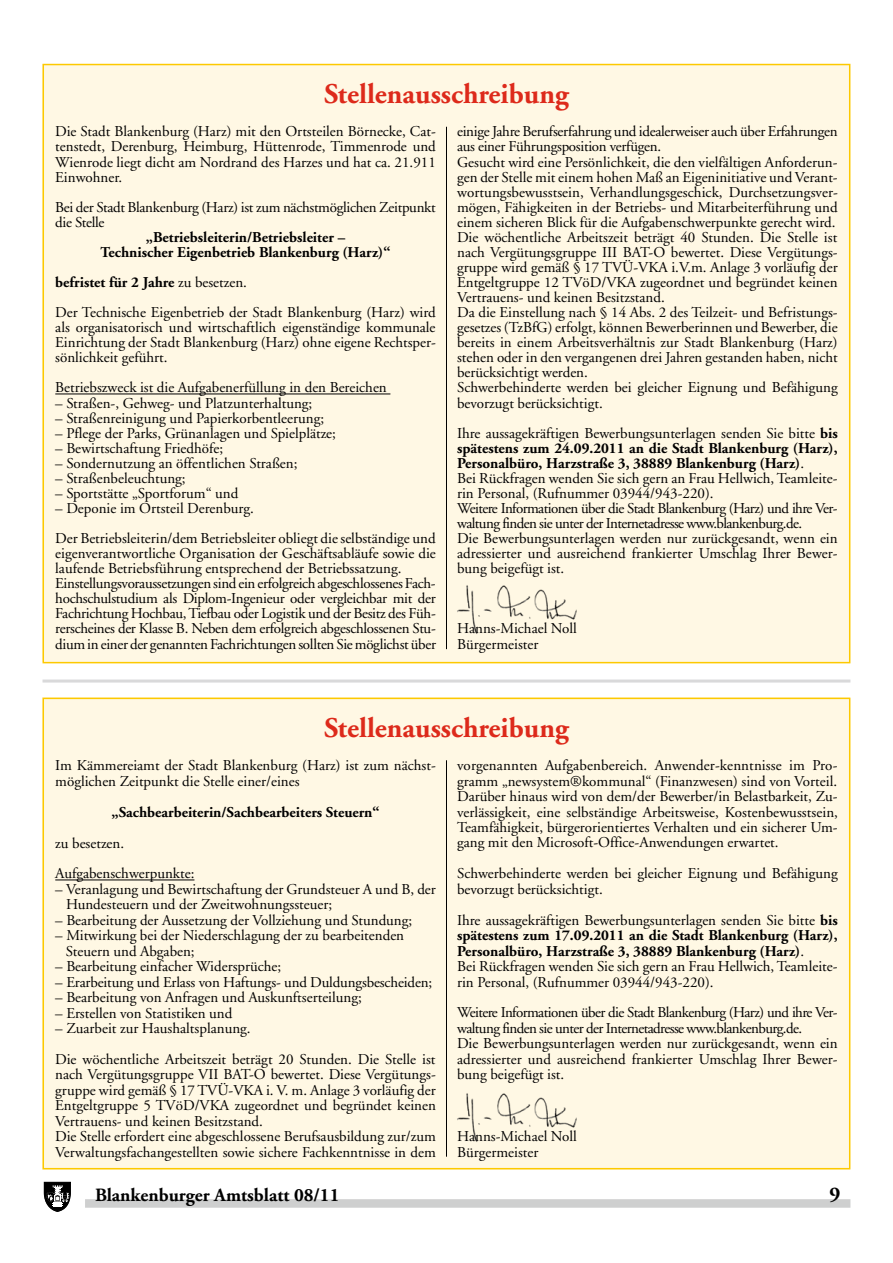
<style>
.page{position:relative;width:893px;height:1263px;background:#fff}
.page>*{position:absolute;margin:0;border:0;box-sizing:border-box;transform-origin:0 0}
.t1{font:700 28.5px "Adobe Garamond";color:#dd2a1b}
.t2{font:700 21px "Adobe Garamond";color:#000}
.t3{font:700 18.75px "Adobe Garamond";color:#000}
.t4{font:15px/15px "Adobe Garamond";color:#000}
.t5{font:15px/15px "Adobe Garamond";letter-spacing:-.02em;color:#000}
.t6{font:700 15px/15px "Adobe Garamond";color:#000;text-align:center}
.s1{font-weight:700}
</style>
<div class="page">
<svg style="left:43px;top:1182px;width:28px;height:30px"></svg>
<svg style="left:44px;top:1182px;width:26px;height:29px"></svg>
<div style="left:85px;top:1199px;width:765px;height:9px;background:#cecfcf"></div>
<div style="left:43px;top:117px;width:807px;height:544px;background:#fff8e4"></div>
<hr style="left:55px;top:394px;width:335px;height:1px;background:#000">
<div style="left:43px;top:64px;width:807px;height:58px;background:#fff8e4"></div>
<hr style="left:446px;top:127px;width:1px;height:522px;background:#000">
<img style="left:457px;top:585px;width:120px;height:49px">
<div style="left:43px;top:751px;width:807px;height:418px;background:#fff8e4"></div>
<hr style="left:55px;top:879px;width:139px;height:1px;background:#000">
<div style="left:43px;top:698px;width:807px;height:57px;background:#fff8e4"></div>
<hr style="left:446px;top:760px;width:1px;height:397px;background:#000">
<div style="left:43px;top:698px;width:807px;height:471px;border:2px solid #fdc900"></div>
<hr style="left:43px;top:679px;width:807px;height:3px;background:#d9d9da">
<img style="left:457px;top:1093px;width:120px;height:49px">
<h1 class="t1" style="left:324px;top:78px;width:246px">Stellenausschreibung</h1>
<p class="t4" style="left:55px;top:125px;width:382px;text-align:justify">Die Stadt Blankenburg (Harz) mit den Ortsteilen Börnecke, Cat&shy;tenstedt, Derenburg, Heimburg, Hüttenrode, Timmenrode und Wienrode liegt dicht am Nordrand des Harzes und hat ca. 21.911<br>Einwohner.</p>
<p class="t5" style="left:55px;top:200px;width:382px">Bei der Stadt Blankenburg (Harz) ist zum nächstmöglichen Zeitpunkt die Stelle</p>
<p class="t6" style="left:101px;top:230px;width:291px">„Betriebsleiterin/Betriebsleiter –<br>Technischer Eigenbetrieb Blankenburg (Harz)“</p>
<p class="t4" style="left:55px;top:268px;width:382px;line-height:30.2px"><span class="s1">befristet für 2 Jahre</span> zu besetzen.<br>Der Technische Eigenbetrieb der Stadt Blankenburg (Harz) wird</p>
<p class="t4" style="left:55px;top:320px;width:382px;text-align:justify">als organisatorisch und wirtschaftlich eigenständige kommunale Einrichtung der Stadt Blankenburg (Harz) ohne eigene Rechtsper&shy;sönlichkeit geführt.</p>
<p class="t4" style="left:55px;top:381px;width:333px">Betriebszweck ist die Aufgabenerfüllung in den Bereichen</p>
<p class="t4" style="left:55px;top:396px;width:259px">– Straßen-, Gehweg- und Platzunterhaltung;</p>
<p class="t4" style="left:55px;top:411px;width:270px">– Straßenreinigung und Papierkorbentleerung;</p>
<p class="t4" style="left:55px;top:426px;width:282px">– Pflege der Parks, Grünanlagen und Spielplätze;</p>
<p class="t4" style="left:55px;top:441px;width:169px">– Bewirtschaftung Friedhöfe;</p>
<p class="t4" style="left:55px;top:456px;width:244px">– Sondernutzung an öffentlichen Straßen;</p>
<p class="t4" style="left:55px;top:471px;width:132px">– Straßenbeleuchtung;</p>
<p class="t4" style="left:55px;top:486px;width:185px">– Sportstätte „Sportforum“ und</p>
<p class="t4" style="left:55px;top:493px;width:382px;line-height:30.2px">– Deponie im Ortsteil Derenburg.<br>Der Betriebsleiterin/dem Betriebsleiter obliegt die selbständige und</p>
<p class="t5" style="left:55px;top:546px;width:382px">eigenverantwortliche Organisation der Geschäftsabläufe sowie die laufende Betriebsführung entsprechend der Betriebssatzung.<br>Einstellungsvoraussetzungen sind ein erfolgreich abgeschlossenes Fach&shy;hochschulstudium als Diplom-Ingenieur oder vergleichbar mit der Fachrichtung Hochbau, Tiefbau oder Logistik und der Besitz des Füh&shy;rerscheines der Klasse B. Neben dem erfolgreich abgeschlossenen Stu&shy;dium in einer der genannten Fachrichtungen sollten Sie möglichst über</p>
<p class="t4" style="left:457px;top:125px;width:382px">einige Jahre Berufserfahrung und idealerweiser auch über Erfahrungen aus einer Führungsposition verfügen.<br>Gesucht wird eine Persönlichkeit, die den vielfältigen Anforderun&shy;gen der Stelle mit einem hohen Maß an Eigeninitiative und Verant&shy;wortungsbewusstsein, Verhandlungsgeschick, Durchsetzungsver&shy;mögen, Fähigkeiten in der Betriebs- und Mitarbeiterführung und einem sicheren Blick für die Aufgabenschwerpunkte gerecht wird.<br>Die wöchentliche Arbeitszeit beträgt 40 Stunden. Die Stelle ist nach Vergütungsgruppe III BAT-O bewertet. Diese Vergütungs&shy;gruppe wird gemäß § 17 TVÜ-VKA i.V.m. Anlage 3 vorläufig der Entgeltgruppe 12 TVöD/VKA zugeordnet und begründet keinen Vertrauens- und keinen Besitzstand.<br>Da die Einstellung nach § 14 Abs. 2 des Teilzeit- und Befristungs&shy;gesetzes (TzBfG) erfolgt, können Bewerberinnen und Bewerber, die bereits in einem Arbeitsverhältnis zur Stadt Blankenburg (Harz) stehen oder in den vergangenen drei Jahren gestanden haben, nicht berücksichtigt werden.<br>Schwerbehinderte werden bei gleicher Eignung und Befähigung bevorzugt berücksichtigt.</p>
<p class="t4" style="left:457px;top:426px;width:382px">Ihre aussagekräftigen Bewerbungsunterlagen senden Sie bitte <span class="s1">bis spätestens zum 24.09.2011 an die Stadt Blankenburg (Harz), Personalbüro, Harzstraße 3, 38889 Blankenburg (Harz)</span>.<br>Bei Rückfragen wenden Sie sich gern an Frau Hellwich, Teamleite&shy;rin Personal, (Rufnummer 03944/943-220).<br>Weitere Informationen über die Stadt Blankenburg (Harz) und ihre Ver&shy;waltung finden sie unter der Internetadresse www.blankenburg.de.<br>Die Bewerbungsunterlagen werden nur zurückgesandt, wenn ein adressierter und ausreichend frankierter Umschlag Ihrer Bewer&shy;bung beigefügt ist.</p>
<p class="t4" style="left:457px;top:622px;width:121px">Hanns-Michael Noll<br>Bürgermeister</p>
<h1 class="t1" style="left:324px;top:712px;width:246px">Stellenausschreibung</h1>
<p class="t4" style="left:55px;top:758px;width:382px;line-height:15.5px">Im Kämmereiamt der Stadt Blankenburg (Harz) ist zum nächst&shy;möglichen Zeitpunkt die Stelle einer/eines</p>
<p class="t6" style="left:112px;top:805px;width:269px">„Sachbearbeiterin/Sachbearbeiters Steuern“</p>
<p class="t4" style="left:55px;top:828px;width:141px;line-height:30.9px">zu besetzen.<br>Aufgabenschwerpunkte:</p>
<p class="t4" style="left:66px;top:882px;width:371px;line-height:15.5px;text-indent:-11px">– Veranlagung und Bewirtschaftung der Grundsteuer A und B, der<br>Hundesteuern und der Zweitwohnungssteuer;</p>
<p class="t4" style="left:55px;top:913px;width:358px">– Bearbeitung der Aussetzung der Vollziehung und Stundung;</p>
<p class="t4" style="left:66px;top:928px;width:340px;line-height:15.5px;text-indent:-11px">– Mitwirkung bei der Niederschlagung der zu bearbeitenden<br>Steuern und Abgaben;</p>
<p class="t4" style="left:55px;top:959px;width:227px">– Bearbeitung einfacher Widersprüche;</p>
<p class="t4" style="left:55px;top:975px;width:378px">– Erarbeitung und Erlass von Haftungs- und Duldungsbescheiden;</p>
<p class="t4" style="left:55px;top:990px;width:308px">– Bearbeitung von Anfragen und Auskunftserteilung;</p>
<p class="t4" style="left:55px;top:1006px;width:179px">– Erstellen von Statistiken und</p>
<p class="t4" style="left:55px;top:1013px;width:382px;line-height:30.9px">– Zuarbeit zur Haushaltsplanung.<br>Die wöchentliche Arbeitszeit beträgt 20 Stunden. Die Stelle ist</p>
<p class="t4" style="left:55px;top:1067px;width:382px;line-height:15.5px">nach Vergütungsgruppe VII BAT-O bewertet. Diese Vergütungs&shy;gruppe wird gemäß § 17 TVÜ-VKA i. V. m. Anlage 3 vorläufig der Entgeltgruppe 5 TVöD/VKA zugeordnet und begründet keinen Vertrauens- und keinen Besitzstand.<br>Die Stelle erfordert eine abgeschlossene Berufsausbildung zur/zum Verwaltungsfachangestellten sowie sichere Fachkenntnisse in dem</p>
<p class="t4" style="left:457px;top:758px;width:382px;line-height:15.5px;text-align:justify">vorgenannten Aufgabenbereich. Anwender-kenntnisse im Pro&shy;gramm „newsystem®kommunal“ (Finanzwesen) sind von Vorteil.<br>Darüber hinaus wird von dem/der Bewerber/in Belastbarkeit, Zu&shy;verlässigkeit, eine selbständige Arbeitsweise, Kostenbewusstsein, Teamfähigkeit, bürgerorientiertes Verhalten und ein sicherer Um&shy;gang mit den Microsoft-Office-Anwendungen erwartet.</p>
<p class="t4" style="left:457px;top:866px;width:382px;line-height:15.5px">Schwerbehinderte werden bei gleicher Eignung und Befähigung bevorzugt berücksichtigt.</p>
<p class="t4" style="left:457px;top:913px;width:382px;line-height:15.5px">Ihre aussagekräftigen Bewerbungsunterlagen senden Sie bitte <span class="s1">bis spätestens zum 17.09.2011 an die Stadt Blankenburg (Harz), Personalbüro, Harzstraße 3, 38889 Blankenburg (Harz)</span>.<br>Bei Rückfragen wenden Sie sich gern an Frau Hellwich, Teamleite&shy;rin Personal, (Rufnummer 03944/943-220).</p>
<p class="t4" style="left:457px;top:1005px;width:382px;line-height:15.5px">Weitere Informationen über die Stadt Blankenburg (Harz) und ihre Ver&shy;waltung finden sie unter der Internetadresse www.blankenburg.de.<br>Die Bewerbungsunterlagen werden nur zurückgesandt, wenn ein adressierter und ausreichend frankierter Umschlag Ihrer Bewer&shy;bung beigefügt ist.</p>
<p class="t4" style="left:457px;top:1129px;width:121px;line-height:15.5px">Hanns-Michael Noll<br>Bürgermeister</p>
<p class="t3" style="left:95px;top:1185px;width:246px">Blankenburger Amtsblatt 08/11</p>
<h2 class="t2" style="left:829px;top:1183px;width:12px">9</h2>
</div>
